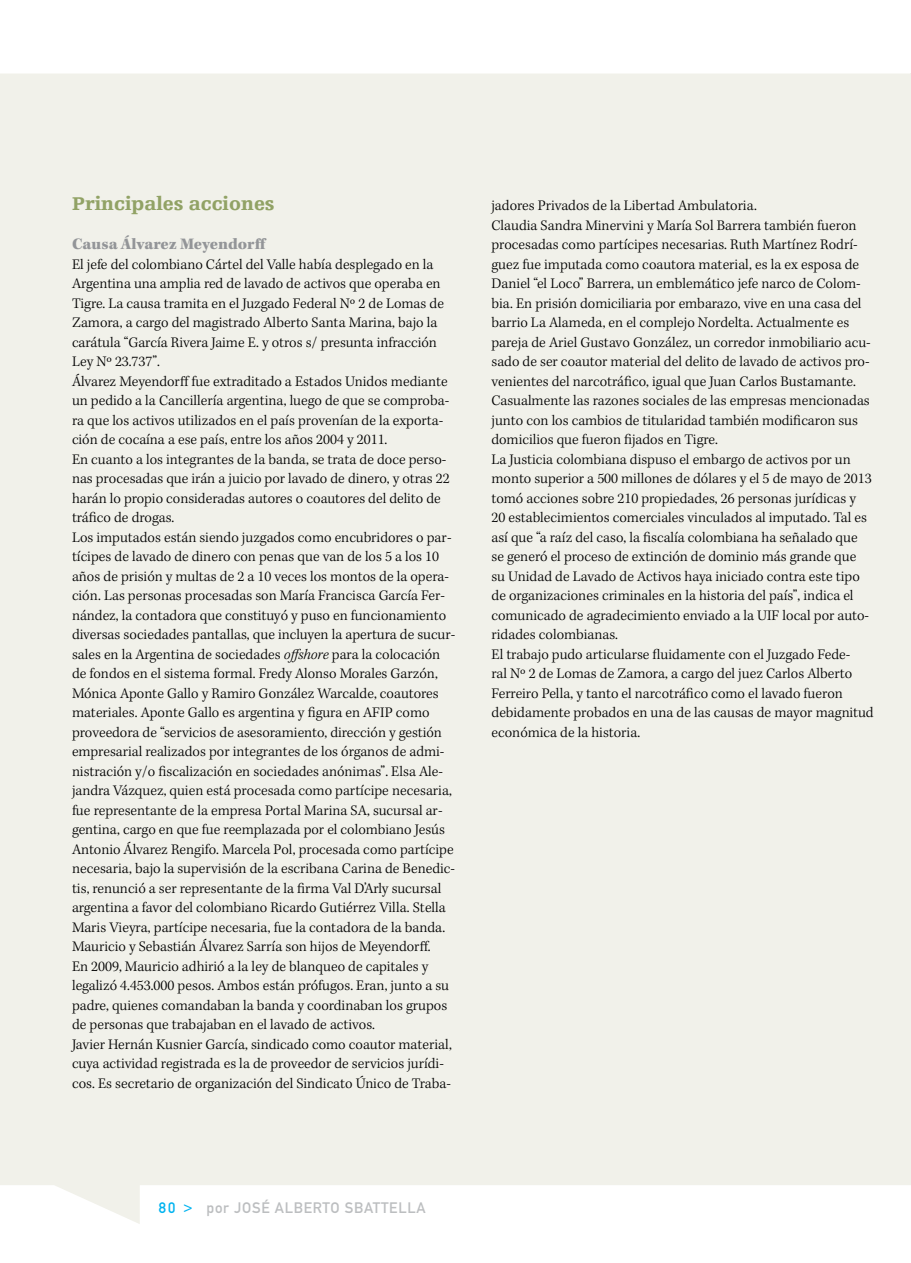
<style>
.page{position:relative;width:911px;height:1263px;background:#fff}
.page>*{position:absolute;margin:0;border:0;box-sizing:border-box;transform-origin:0 0}
.t1{font:900 19.5px "Egyptienne F";color:#91a265}
.t2{font:900 16.5px "Kepler Std";color:#939598}
.t3{font:300 15px/19.5px "Kepler Std";color:#000}
.t4{font:15px "DIN Mittelschrift";letter-spacing:.05em;color:#bcbec0}
.s1{font-style:italic}
.s2{color:#00b3f0}
</style>
<div class="page">
<div style="left:0;top:73px;width:911px;height:1151px;background:#f1f1ea"></div>
<h1 class="t1" style="left:72px;top:193px;width:204px">Principales acciones</h1>
<p class="t2" style="left:72px;top:234px;width:196px">Causa Álvarez Meyendorff</p>
<p class="t3" style="left:72px;top:255px;width:385px">El jefe del colombiano Cártel del Valle había desplegado en la Argentina una amplia red de lavado de activos que operaba en Tigre. La causa tramita en el Juzgado Federal Nº 2 de Lomas de Zamora, a cargo del magistrado Alberto Santa Marina, bajo la carátula “García Rivera Jaime E. y otros s/ presunta infracción Ley Nº 23.737”.<br>Álvarez Meyendorff fue extraditado a Estados Unidos mediante un pedido a la Cancillería argentina, luego de que se comproba&shy;ra que los activos utilizados en el país provenían de la exporta&shy;ción de cocaína a ese país, entre los años 2004 y 2011.<br>En cuanto a los integrantes de la banda, se trata de doce perso&shy;nas procesadas que irán a juicio por lavado de dinero, y otras 22 harán lo propio consideradas autores o coautores del delito de tráfico de drogas.<br>Los imputados están siendo juzgados como encubridores o par&shy;tícipes de lavado de dinero con penas que van de los 5 a los 10 años de prisión y multas de 2 a 10 veces los montos de la opera&shy;ción. Las personas procesadas son María Francisca García Fer&shy;nández, la contadora que constituyó y puso en funcionamiento diversas sociedades pantallas, que incluyen la apertura de sucur&shy;sales en la Argentina de sociedades <span class="s1">offshore</span> para la colocación de fondos en el sistema formal. Fredy Alonso Morales Garzón, Mónica Aponte Gallo y Ramiro González Warcalde, coautores materiales. Aponte Gallo es argentina y figura en AFIP como proveedora de “servicios de asesoramiento, dirección y gestión empresarial realizados por integrantes de los órganos de admi&shy;nistración y/o fiscalización en sociedades anónimas”. Elsa Ale&shy;jandra Vázquez, quien está procesada como partícipe necesaria, fue representante de la empresa Portal Marina SA, sucursal ar&shy;gentina, cargo en que fue reemplazada por el colombiano Jesús Antonio Álvarez Rengifo. Marcela Pol, procesada como partícipe necesaria, bajo la supervisión de la escribana Carina de Benedic&shy;tis, renunció a ser representante de la firma Val D’Arly sucursal argentina a favor del colombiano Ricardo Gutiérrez Villa. Stella Maris Vieyra, partícipe necesaria, fue la contadora de la banda.<br>Mauricio y Sebastián Álvarez Sarría son hijos de Meyendorff.<br>En 2009, Mauricio adhirió a la ley de blanqueo de capitales y legalizó 4.453.000 pesos. Ambos están prófugos. Eran, junto a su padre, quienes comandaban la banda y coordinaban los grupos de personas que trabajaban en el lavado de activos.<br>Javier Hernán Kusnier García, sindicado como coautor material, cuya actividad registrada es la de proveedor de servicios jurídi&shy;cos. Es secretario de organización del Sindicato Único de Traba-</p>
<p class="t3" style="left:491px;top:196px;width:384px">jadores Privados de la Libertad Ambulatoria.<br>Claudia Sandra Minervini y María Sol Barrera también fueron procesadas como partícipes necesarias. Ruth Martínez Rodrí&shy;guez fue imputada como coautora material, es la ex esposa de Daniel “el Loco” Barrera, un emblemático jefe narco de Colom&shy;bia. En prisión domiciliaria por embarazo, vive en una casa del barrio La Alameda, en el complejo Nordelta. Actualmente es pareja de Ariel Gustavo González, un corredor inmobiliario acu&shy;sado de ser coautor material del delito de lavado de activos pro&shy;venientes del narcotráfico, igual que Juan Carlos Bustamante.<br>Casualmente las razones sociales de las empresas mencionadas junto con los cambios de titularidad también modificaron sus domicilios que fueron fijados en Tigre.<br>La Justicia colombiana dispuso el embargo de activos por un monto superior a 500 millones de dólares y el 5 de mayo de 2013 tomó acciones sobre 210 propiedades, 26 personas jurídicas y<br>20 establecimientos comerciales vinculados al imputado. Tal es así que “a raíz del caso, la fiscalía colombiana ha señalado que se generó el proceso de extinción de dominio más grande que<br>su Unidad de Lavado de Activos haya iniciado contra este tipo de organizaciones criminales en la historia del país”, indica el comunicado de agradecimiento enviado a la UIF local por auto&shy;ridades colombianas.<br>El trabajo pudo articularse fluidamente con el Juzgado Fede-<br>ral Nº 2 de Lomas de Zamora, a cargo del juez Carlos Alberto Ferreiro Pella, y tanto el narcotráfico como el lavado fueron debidamente probados en una de las causas de mayor magnitud económica de la historia.</p>
<p class="t4" style="left:159px;top:1199px;width:268px"><span class="s2">80 &gt;</span> POR JOSÉ ALBERTO SBATTELLA</p>
</div>
